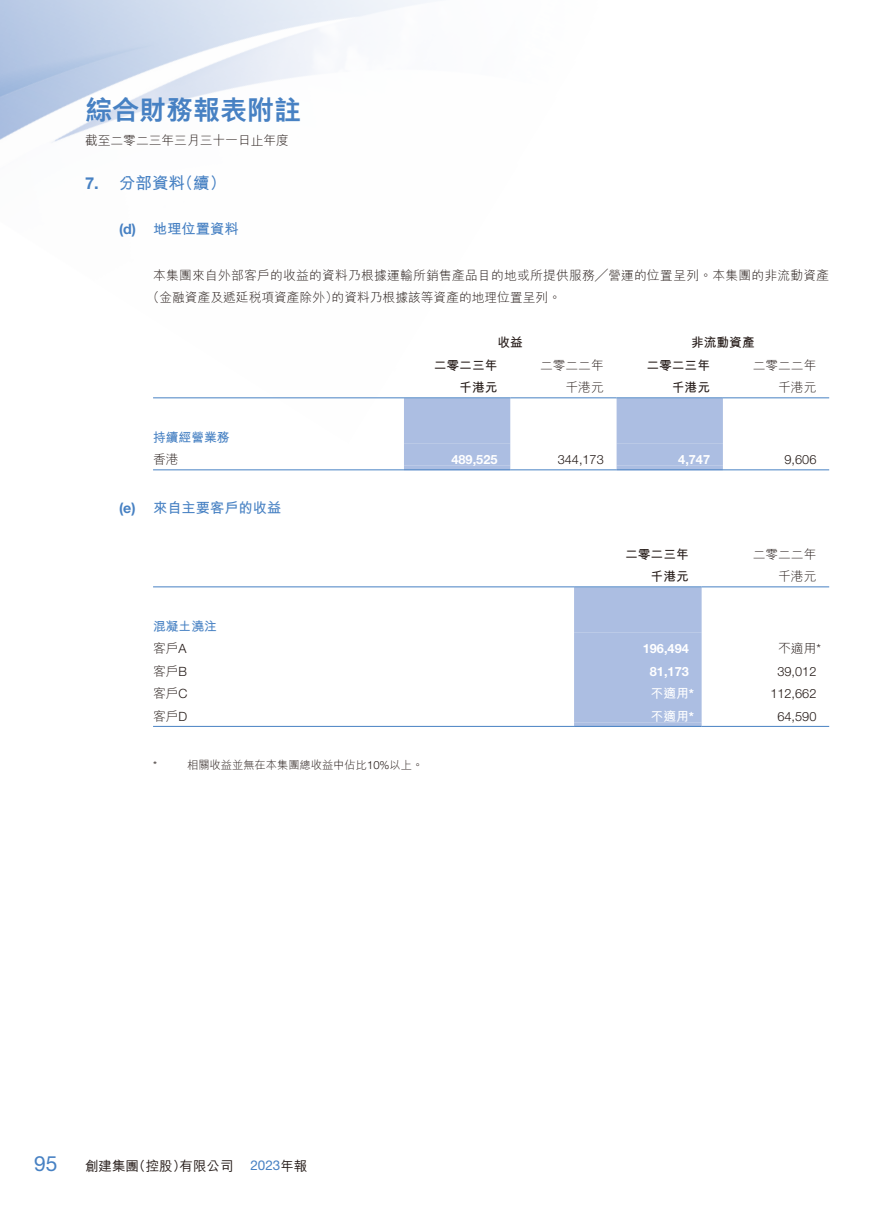
<style>
.page{position:relative;width:893px;height:1212px;background:#fff}
.page>*{position:absolute;margin:0;border:0;box-sizing:border-box;transform-origin:0 0}
.t1{font:800 27px "M Hei HK";color:#4781c3}
.t2{font:21px "Helvetica Neue LT Std";color:#4781c3}
.t3{font:700 16.5px "M Hei HK";color:#4781c3}
.t4{font:700 16.5px "Helvetica Neue LT Std";color:#4781c3}
.t5{font:700 14.25px "M Hei HK";color:#4781c3}
.t6{font:700 14.25px "Helvetica Neue LT Std";color:#4781c3}
.t7{font:500 13.5px "M Hei HK";color:#231916}
.t8{font:13.5px "Helvetica Neue LT Std";color:#4781c3}
.t9{font:300 12.75px "M Hei HK";color:#231916}
.t10{font:300 12.75px/22.5px "M Hei HK";letter-spacing:.02em;color:#231916}
.t11{font:700 12.75px "M Hei HK";color:#231916}
.t12{font:300 12.75px "Helvetica Neue LT Std";color:#231916}
.t13{font:700 12.75px "Helvetica Neue LT Std";color:#fff}
.t14{font:700 12.75px "M Hei HK";color:#4781c3}
.t15{font:700 12.75px "M Hei HK";color:#fff}
.t16{font:300 11.25px "M Hei HK";color:#231916}
.t17{font:300 11.25px "Helvetica Neue LT Std";color:#231916}
.s1{font-family:"Helvetica Neue LT Std"}
.s2{font-family:"M Hei HK";font-weight:500;color:#231916}
</style>
<div class="page">
<img style="left:0;top:0;width:437px;height:399px">
<svg style="left:404px;top:398px;width:319px;height:71px"></svg>
<hr style="left:153px;top:397px;width:251px;height:1px;background:#4781c3">
<hr style="left:404px;top:397px;width:106px;height:1px;background:#4781c3">
<hr style="left:510px;top:397px;width:107px;height:1px;background:#4781c3">
<hr style="left:617px;top:397px;width:106px;height:1px;background:#4781c3">
<hr style="left:723px;top:397px;width:106px;height:1px;background:#4781c3">
<hr style="left:153px;top:469px;width:251px;height:1px;background:#4781c3">
<hr style="left:404px;top:469px;width:106px;height:1px;background:#4781c3">
<hr style="left:510px;top:469px;width:107px;height:1px;background:#4781c3">
<hr style="left:617px;top:469px;width:106px;height:1px;background:#4781c3">
<hr style="left:723px;top:469px;width:106px;height:1px;background:#4781c3">
<div style="left:574px;top:587px;width:128px;height:139px;background:#acbee2"></div>
<hr style="left:153px;top:586px;width:421px;height:1px;background:#4781c3">
<hr style="left:574px;top:586px;width:128px;height:1px;background:#4781c3">
<hr style="left:702px;top:586px;width:127px;height:1px;background:#4781c3">
<hr style="left:153px;top:726px;width:421px;height:1px;background:#4781c3">
<hr style="left:574px;top:726px;width:128px;height:1px;background:#4781c3">
<hr style="left:702px;top:726px;width:127px;height:1px;background:#4781c3">
<h1 class="t1" style="left:85px;top:96px;width:217px">綜合財務報表附註</h1>
<p class="t9" style="left:85px;top:134px;width:205px">截至二零二三年三月三十一日止年度</p>
<p class="t4" style="left:85px;top:173px;width:15px">7.</p>
<p class="t3" style="left:119px;top:171px;width:67px">分部資料</p>
<p class="t3" style="left:177px;top:171px;width:51px">（續(</p>
<p class="t6" style="left:119px;top:220px;width:19px">d( )</p>
<p class="t6" style="left:119px;top:499px;width:18px">e( )</p>
<p class="t5" style="left:153px;top:219px;width:87px">地理位置資料</p>
<p class="t10" style="left:332px;top:263px;width:499px;text-indent:-179px">本集團來自外部客戶的收益的資料乃根據運輸所銷售產品目的地或所提供服務╱營運的位置呈列。本集團的非流動資產的資料乃根據該等資產的地理位置呈列。</p>
<p class="t9" style="left:147px;top:291px;width:193px">（金融資產及遞延稅項資產除外）</p>
<p class="t14" style="left:153px;top:428px;width:78px">持續經營業務</p>
<p class="t9" style="left:153px;top:453px;width:27px">香港</p>
<p class="t5" style="left:153px;top:498px;width:130px">來自主要客戶的收益</p>
<p class="t11" style="left:497px;top:333px;width:27px">收益</p>
<p class="t11" style="left:434px;top:356px;width:65px">二零二三年</p>
<p class="t11" style="left:459px;top:378px;width:40px">千港元</p>
<p class="t9" style="left:540px;top:358px;width:65px">二零二二年</p>
<p class="t9" style="left:566px;top:381px;width:40px">千港元</p>
<p class="t13" style="left:451px;top:452px;width:48px">489,525</p>
<p class="t12" style="left:558px;top:452px;width:48px">344,173</p>
<p class="t14" style="left:153px;top:617px;width:65px">混凝土澆注</p>
<p class="t9" style="left:153px;top:642px;width:35px">客戶<span class="s1">A</span></p>
<p class="t9" style="left:153px;top:664px;width:36px">客戶<span class="s1">B</span></p>
<p class="t9" style="left:153px;top:687px;width:36px">客戶<span class="s1">C</span></p>
<p class="t9" style="left:153px;top:709px;width:36px">客戶<span class="s1">D</span></p>
<p class="t17" style="left:153px;top:758px;width:5px">*</p>
<p class="t16" style="left:187px;top:759px;width:238px">相關收益並無在本集團總收益中佔比<span class="s1">10%</span>以上。</p>
<p class="t11" style="left:691px;top:333px;width:65px">非流動資產</p>
<p class="t11" style="left:646px;top:356px;width:65px">二零二三年</p>
<p class="t9" style="left:753px;top:358px;width:65px">二零二二年</p>
<p class="t11" style="left:672px;top:378px;width:40px">千港元</p>
<p class="t9" style="left:778px;top:381px;width:40px">千港元</p>
<p class="t13" style="left:678px;top:452px;width:33px">4,747</p>
<p class="t12" style="left:784px;top:452px;width:33px">9,606</p>
<p class="t11" style="left:625px;top:545px;width:65px">二零二三年</p>
<p class="t9" style="left:753px;top:547px;width:65px">二零二二年</p>
<p class="t11" style="left:651px;top:567px;width:40px">千港元</p>
<p class="t9" style="left:778px;top:570px;width:40px">千港元</p>
<p class="t13" style="left:643px;top:641px;width:48px">196,494</p>
<p class="t9" style="left:778px;top:642px;width:44px">不適用<span class="s1">*</span></p>
<p class="t13" style="left:650px;top:663px;width:40px">81,173</p>
<p class="t12" style="left:777px;top:663px;width:40px">39,012</p>
<p class="t15" style="left:651px;top:684px;width:45px">不適用<span class="s1">*</span></p>
<p class="t12" style="left:770px;top:686px;width:48px">112,662</p>
<p class="t15" style="left:651px;top:707px;width:45px">不適用<span class="s1">*</span></p>
<p class="t12" style="left:777px;top:708px;width:40px">64,590</p>
<h2 class="t2" style="left:34px;top:1151px;width:25px">95</h2>
<p class="t7" style="left:85px;top:1156px;width:55px">創建集團</p>
<p class="t7" style="left:132px;top:1156px;width:55px">（控股）</p>
<p class="t7" style="left:180px;top:1156px;width:55px">有限公司</p>
<p class="t8" style="left:250px;top:1157px;width:59px">2023<span class="s2">年報</span></p>
</div>
